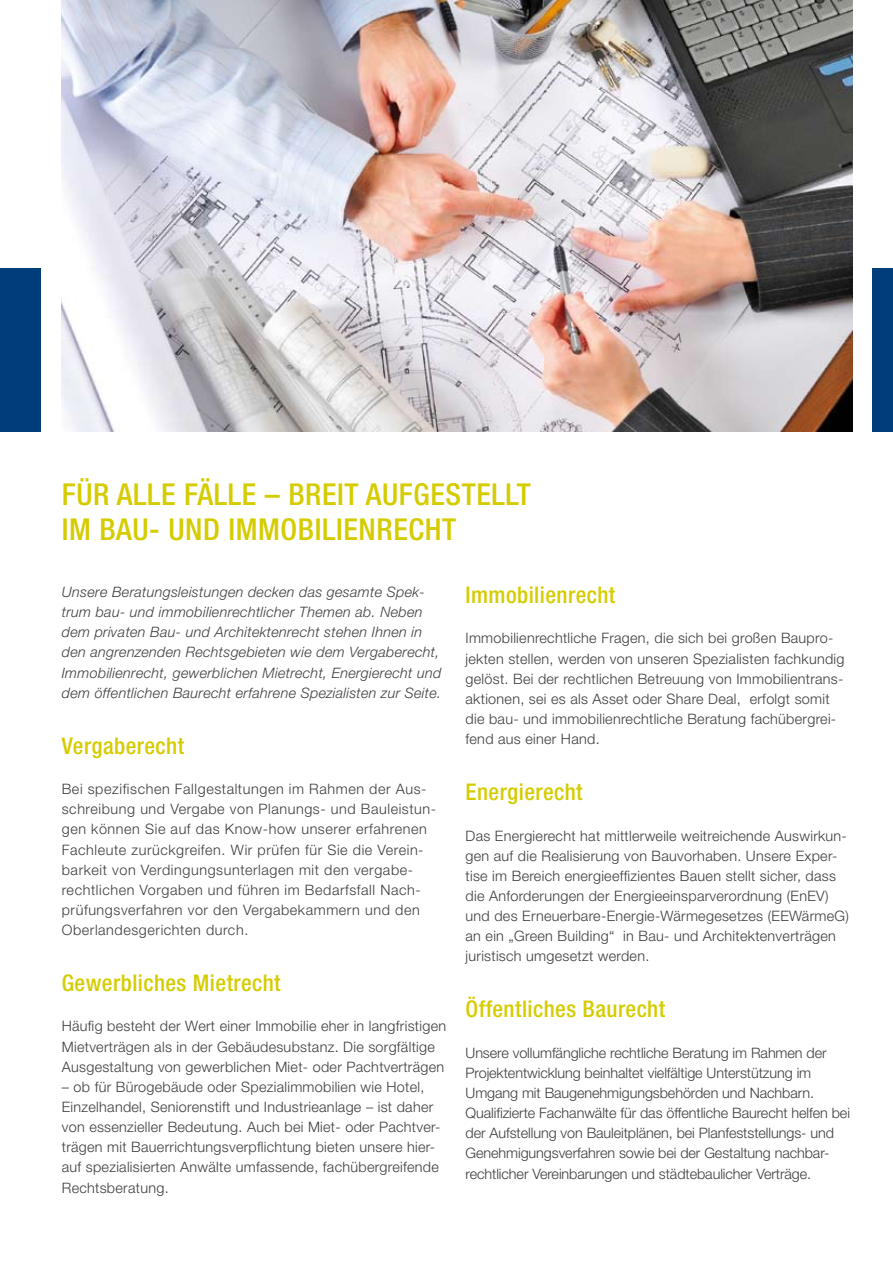
<style>
.page{position:relative;width:893px;height:1263px;background:#fff}
.page>*{position:absolute;margin:0;border:0;box-sizing:border-box;transform-origin:0 0}
.t1{font:500 condensed 30.15px/34.5px "Helvetica Neue LT Pro";letter-spacing:.02em;color:#d5cc00}
.t2{font:500 condensed 22.95px "Helvetica Neue LT Pro";letter-spacing:.02em;color:#d5cc00}
.t3{font:300 14.4px/20.1px "Helvetica Neue LT Pro";letter-spacing:.02em;color:#3e3e40}
.t4{font:300 14.4px/20.1px "Helvetica Neue LT Pro";letter-spacing:-.005em;color:#3e3e40}
.t5{font:300 14.4px/20.1px "Helvetica Neue LT Pro";letter-spacing:.04em;color:#3e3e40}
.t6{font:italic 300 14.4px/20.1px "Helvetica Neue LT Pro";letter-spacing:.02em;color:#3e3e40}
</style>
<div class="page">
<div style="left:0;top:268px;width:41px;height:163px;background:#013d7a"></div>
<div style="left:873px;top:268px;width:20px;height:163px;background:#013d7a"></div>
<img style="left:62px;top:0;width:790px;height:431px">
<h1 class="t1" style="left:62px;top:477px;width:470px">Fü r alle Fälle – breit aufgestellt im Bau- und Immobilienrecht</h1>
<p class="t6" style="left:62px;top:582px;width:381px">Unsere Beratungsleistungen decken das gesamte Spek&shy;trum bau- und immobilienrechtlicher Themen ab. Neben dem privaten Bau- und Architektenrecht stehen Ihnen in den angrenzenden Rechtsgebieten wie dem Vergaberecht, Immobilienrecht, gewerblichen Mietrecht, Energierecht und dem öffentlichen Baurecht erfahrene Spezialisten zur Seite.</p>
<h2 class="t2" style="left:62px;top:732px;width:124px">Vergaberecht</h2>
<p class="t5" style="left:62px;top:779px;width:376px">Bei spezifischen Fallgestaltungen im Rahmen der Aus&shy;schreibung und Vergabe von Planungs- und Bauleistun&shy;gen können Sie auf das Know-how unserer erfahrenen Fachleute zurückgreifen. Wir prüfen für Sie die Verein&shy;barkeit von Verdingungsunterlagen mit den vergabe&shy;rechtlichen Vorgaben und führen im Bedarfsfall Nach&shy;prüfungsverfahren vor den Vergabekammern und den Oberlandesgerichten durch.</p>
<h2 class="t2" style="left:62px;top:969px;width:220px">Gewerbliches Mietrecht</h2>
<p class="t3" style="left:62px;top:1016px;width:386px">Häufig besteht der Wert einer Immobilie eher in langfristigen<br>Mietverträgen als in der Gebäudesubstanz. Die sorgfältige<br>Ausgestaltung von gewerblichen Miet- oder Pachtverträgen</p>
<p class="t3" style="left:62px;top:1076px;width:380px">– ob für Bürogebäude oder Spezialimmobilien wie Hotel, Einzelhandel, Seniorenstift und Industrieanlage – ist daher von essenzieller Bedeutung. Auch bei Miet- oder Pachtver&shy;trägen mit Bauerrichtungsverpflichtung bieten unsere hier&shy;auf spezialisierten Anwälte umfassende, fachübergreifende Rechtsberatung.</p>
<h2 class="t2" style="left:466px;top:581px;width:151px">Immobilienrecht</h2>
<p class="t3" style="left:466px;top:628px;width:380px">Immobilienrechtliche Fragen, die sich bei großen Baupro&shy;jekten stellen, werden von unseren Spezialisten fachkundig gelöst. Bei der rechtlichen Betreuung von Immobilientrans&shy;aktionen, sei es als Asset oder Share Deal, erfolgt somit die bau- und immobilienrechtliche Beratung fachübergrei&shy;fend aus einer Hand.</p>
<h2 class="t2" style="left:466px;top:778px;width:119px">Energierecht</h2>
<p class="t3" style="left:466px;top:825px;width:385px">Das Energierecht hat mittlerweile weitreichende Auswirkun&shy;gen auf die Realisierung von Bauvorhaben. Unsere Exper&shy;tise im Bereich energieeffizientes Bauen stellt sicher, dass die Anforderungen der Energieeinsparverordnung (EnEV) und des Erneuerbare-Energie-Wärmegesetzes (EEWärmeG) an ein „Green Building“ in Bau- und Architektenverträgen juristisch umgesetzt werden.</p>
<h2 class="t2" style="left:466px;top:996px;width:201px">Öffentliches Baurecht</h2>
<p class="t4" style="left:466px;top:1042px;width:386px">Unsere vollumfängliche rechtliche Beratung im Rahmen der Projektentwicklung beinhaltet vielfältige Unterstützung im Umgang mit Baugenehmigungsbehörden und Nachbarn.<br>Qualifizierte Fachanwälte für das öffentliche Baurecht helfen bei der Aufstellung von Bauleitplänen, bei Planfeststellungs- und Genehmigungsverfahren sowie bei der Gestaltung nachbar&shy;rechtlicher Vereinbarungen und städtebaulicher Verträge.</p>
</div>
